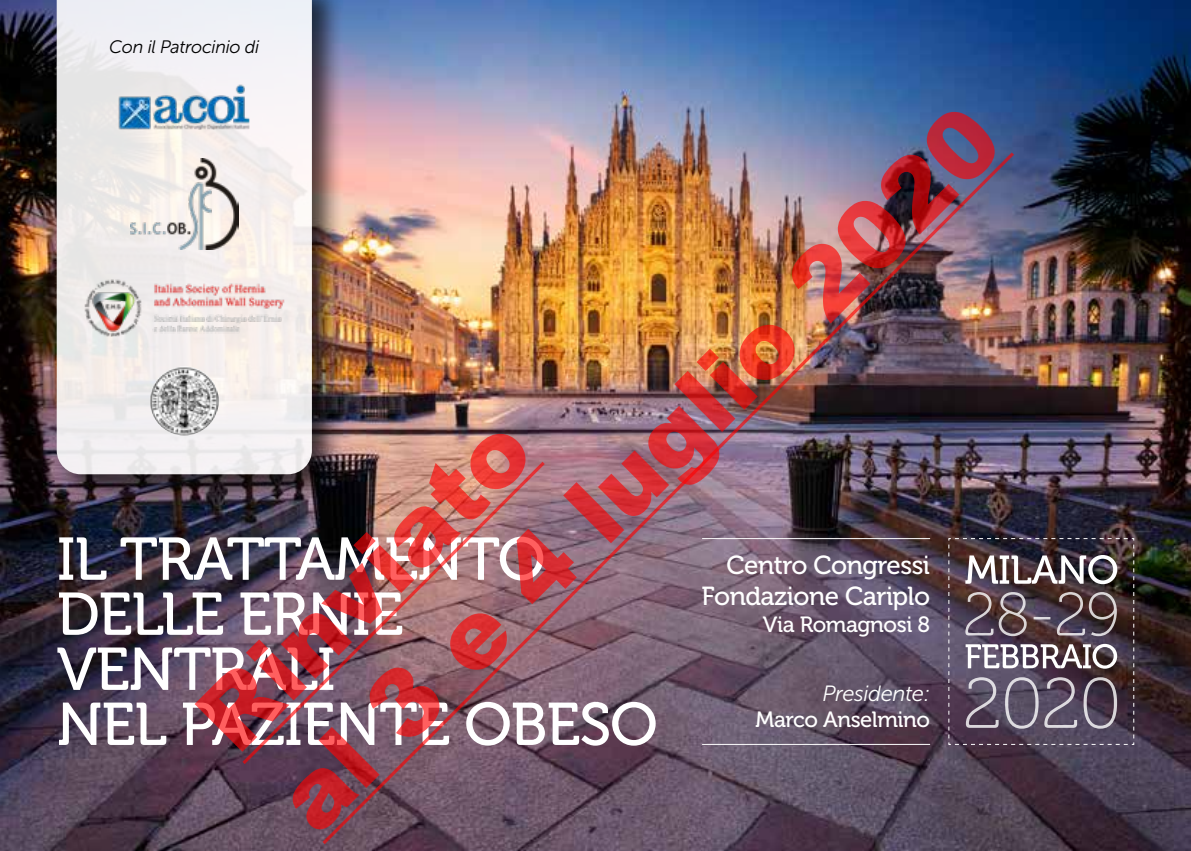
<style>
.page{position:relative;width:1191px;height:851px;background:#fff}
.page>*{position:absolute;margin:0;border:0;box-sizing:border-box;transform-origin:0 0}
.t1{font:900 94.4px/113.2px "Arial";color:rgb(255 0 0/.63)}
.t2{font:60px/55px "Museo 500";letter-spacing:-.02em;color:#fff}
.t3{font:26px/31.2px "Museo 500";letter-spacing:-.02em;color:#fff;text-align:right}
.t4{font:22px "Museo 500";letter-spacing:-.02em;color:#fff}
.t5{font:italic 22px "Museo Sans 300";letter-spacing:-.02em;color:#fff}
.t6{font:italic 18px "Museo Sans 300";letter-spacing:-.02em;color:#000}
</style>
<div class="page">
<img style="left:0;top:0;width:1191px;height:850px">
<svg style="left:1017px;top:537px;width:117px;height:208px;background:#5e515b"></svg>
<div style="left:52px;top:0;width:293px;height:507px;background:#000;opacity:.75"></div>
<svg style="left:57px;top:0;width:255px;height:474px;fill:#f1efed"></svg>
<img style="left:119px;top:84px;width:131px;height:45px">
<img style="left:130px;top:158px;width:108px;height:91px">
<img style="left:150px;top:366px;width:69px;height:69px;border-radius:35px">
<img style="left:84px;top:279px;width:200px;height:58px">
<svg style="left:239px;top:458px;width:80px;height:309px;background:#604c5e"></svg>
<img style="left:319px;top:149px;width:698px;height:698px">
<p class="t6" style="left:109px;top:37px;width:151px">Con il Patrocinio di</p>
<h1 class="t1" style="left:171px;top:690px;width:976px;rotate:-45deg">Rinviato<br>al 3 e 4 luglio 2020</h1>
<p class="t2" style="left:57px;top:532px;width:602px">IL TRATTAMENTO<br>DELLE ERNIE<br>VENTRALI<br>NEL PAZIENTE OBESO</p>
<p class="t3" style="left:701px;top:550px;width:230px">Centro Congressi<br>Fondazione Cariplo</p>
<p class="t4" style="left:763px;top:612px;width:169px">Via Romagnosi 8</p>
<p class="t5" style="left:822px;top:681px;width:109px">Presidente:</p>
<p class="t4" style="left:755px;top:707px;width:176px">Marco Anselmino</p>
</div>
